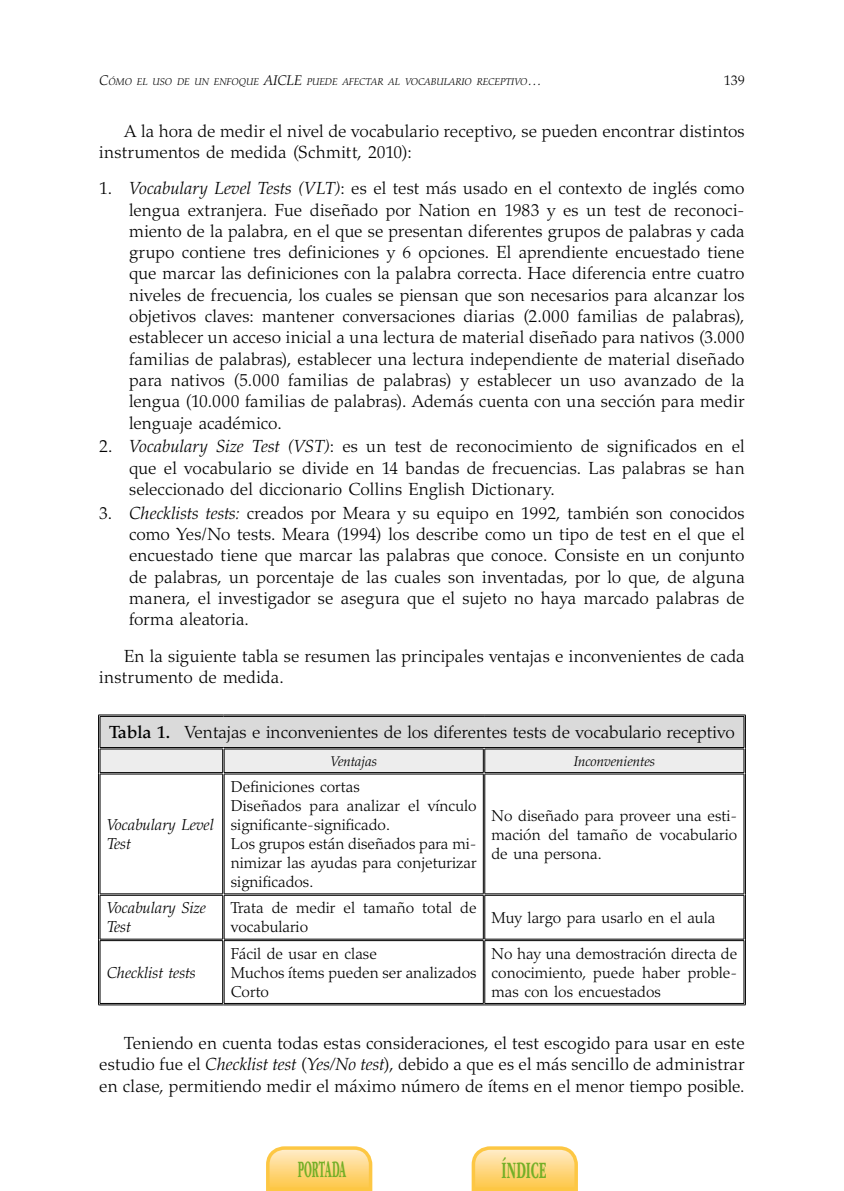
<style>
.page{position:relative;width:844px;height:1191px;background:#fff}
.page>*{position:absolute;margin:0;border:0;box-sizing:border-box;transform-origin:0 0}
.t1{font:700 24.5px "ITC Garamond Std";letter-spacing:-.005em;color:#74af27;scale:.4 1}
.t2{font:700 24.5px "ITC Garamond Std";letter-spacing:-.005em;color:#74af27;scale:.5 1}
._1{font:300 17.5px/21.3px "Palatino LT Std";letter-spacing:.005em;color:#000}
._1__conblanco{font:300 17.5px/21.3px "Palatino LT Std";color:#000;text-align:justify}
.txt{font:300 17.5px/21.3px "Palatino LT Std";color:#000}
.txtconblanco{font:300 17.5px/21.3px "Palatino LT Std";letter-spacing:.005em;color:#000}
.tablatitulo{font:300 17.5px "Palatino LT Std";color:#000}
.tablatexto{font:300 15.75px/18.9px "Palatino LT Std";color:#000;text-align:justify}
.tablatexto-2{font:italic 300 15.75px/18.9px "Palatino LT Std";color:#000}
.tablacabeza{font:italic 300 14px "Palatino LT Std";color:#000}
.t3{font:300 14px "Palatino LT Std";color:#000}
.t4{font:italic 300 9.8px "Palatino LT Std";color:#000}
.s1{font-size:14px}
.s2{font-style:italic}
.s3{font-weight:500}
</style>
<div class="page">
<svg style="left:471px;top:1146px;width:107px;height:45px;background:#fed67d"></svg>
<svg style="left:266px;top:1146px;width:107px;height:45px;background:#fed67d"></svg>
<div style="left:99px;top:715px;width:645px;height:33px;background:#dadada"></div>
<hr style="left:98px;top:715px;width:125px;height:1px;background:#fff">
<hr style="left:98px;top:716px;width:2px;height:31px;background:#fff">
<hr style="left:223px;top:715px;width:261px;height:1px;background:#fff">
<hr style="left:484px;top:715px;width:261px;height:1px;background:#fff">
<hr style="left:98px;top:747px;width:125px;height:2px;background:#fff">
<hr style="left:222px;top:774px;width:1px;height:119px;background:#000">
<hr style="left:224px;top:774px;width:1px;height:119px;background:#000">
<hr style="left:483px;top:774px;width:1px;height:119px;background:#000">
<hr style="left:484px;top:774px;width:1px;height:119px;background:#000">
<hr style="left:100px;top:893px;width:123px;height:1px;background:#000">
<hr style="left:100px;top:895px;width:123px;height:1px;background:#000">
<hr style="left:224px;top:893px;width:259px;height:1px;background:#000">
<hr style="left:224px;top:895px;width:259px;height:1px;background:#000">
<hr style="left:222px;top:895px;width:1px;height:44px;background:#000">
<hr style="left:224px;top:895px;width:1px;height:44px;background:#000">
<hr style="left:484px;top:893px;width:260px;height:1px;background:#000">
<hr style="left:484px;top:895px;width:260px;height:1px;background:#000">
<hr style="left:483px;top:895px;width:1px;height:44px;background:#000">
<hr style="left:484px;top:895px;width:1px;height:44px;background:#000">
<hr style="left:100px;top:939px;width:123px;height:1px;background:#000">
<hr style="left:100px;top:940px;width:123px;height:1px;background:#000">
<hr style="left:224px;top:939px;width:259px;height:1px;background:#000">
<hr style="left:224px;top:940px;width:259px;height:1px;background:#000">
<hr style="left:222px;top:940px;width:1px;height:63px;background:#000">
<hr style="left:224px;top:940px;width:1px;height:63px;background:#000">
<hr style="left:484px;top:939px;width:260px;height:1px;background:#000">
<hr style="left:484px;top:940px;width:260px;height:1px;background:#000">
<hr style="left:483px;top:940px;width:1px;height:63px;background:#000">
<hr style="left:484px;top:940px;width:1px;height:63px;background:#000">
<div style="left:98px;top:748px;width:648px;height:25px;background:#ededed"></div>
<hr style="left:100px;top:772px;width:123px;height:1px;background:#000">
<hr style="left:100px;top:773px;width:123px;height:1px;background:#000">
<hr style="left:98px;top:773px;width:1px;height:121px;background:#000">
<hr style="left:100px;top:774px;width:1px;height:119px;background:#000">
<hr style="left:224px;top:772px;width:259px;height:1px;background:#000">
<hr style="left:224px;top:773px;width:259px;height:1px;background:#000">
<hr style="left:484px;top:772px;width:260px;height:1px;background:#000">
<hr style="left:484px;top:773px;width:260px;height:1px;background:#000">
<hr style="left:743px;top:774px;width:1px;height:119px;background:#000">
<hr style="left:745px;top:773px;width:1px;height:121px;background:#000">
<hr style="left:98px;top:894px;width:1px;height:46px;background:#000">
<hr style="left:100px;top:895px;width:1px;height:44px;background:#000">
<hr style="left:743px;top:895px;width:1px;height:44px;background:#000">
<hr style="left:745px;top:894px;width:1px;height:46px;background:#000">
<hr style="left:98px;top:940px;width:1px;height:64px;background:#000">
<hr style="left:100px;top:940px;width:1px;height:63px;background:#000">
<hr style="left:743px;top:940px;width:1px;height:63px;background:#000">
<hr style="left:745px;top:940px;width:1px;height:64px;background:#000">
<hr style="left:100px;top:1003px;width:123px;height:1px;background:#000">
<hr style="left:98px;top:1004px;width:125px;height:1px;background:#000">
<hr style="left:224px;top:1003px;width:259px;height:1px;background:#000">
<hr style="left:223px;top:1004px;width:261px;height:1px;background:#000">
<hr style="left:484px;top:1003px;width:260px;height:1px;background:#000">
<hr style="left:484px;top:1004px;width:261px;height:1px;background:#000">
<hr style="left:98px;top:714px;width:125px;height:1px;background:#000">
<hr style="left:100px;top:716px;width:123px;height:1px;background:#000">
<hr style="left:98px;top:715px;width:1px;height:33px;background:#000">
<hr style="left:100px;top:716px;width:1px;height:31px;background:#000">
<hr style="left:223px;top:714px;width:261px;height:1px;background:#000">
<hr style="left:223px;top:716px;width:261px;height:1px;background:#000">
<hr style="left:484px;top:714px;width:261px;height:1px;background:#000">
<hr style="left:484px;top:716px;width:260px;height:1px;background:#000">
<hr style="left:743px;top:716px;width:1px;height:31px;background:#000">
<hr style="left:745px;top:715px;width:1px;height:33px;background:#000">
<hr style="left:100px;top:747px;width:123px;height:1px;background:#000">
<hr style="left:100px;top:748px;width:123px;height:1px;background:#000">
<hr style="left:223px;top:747px;width:261px;height:1px;background:#000">
<hr style="left:224px;top:748px;width:259px;height:1px;background:#000">
<hr style="left:484px;top:747px;width:260px;height:1px;background:#000">
<hr style="left:484px;top:748px;width:260px;height:1px;background:#000">
<p class="t4" style="left:99px;top:76px;width:443px"><span class="s1">C</span>ÓMO EL USO DE UN ENFOQUE <span class="s1">AICLE</span> PUEDE AFECTAR AL VOCABULARIO RECEPTIVO<span class="s1">…</span></p>
<p class="t3" style="left:723px;top:72px;width:22px">139</p>
<p class="txtconblanco" style="left:99px;top:120px;width:646px;text-indent:25px">A la hora de medir el nivel de vocabulario receptivo, se pueden encontrar distintos instrumentos de medida (Schmitt, 2010):</p>
<p class="_1" style="left:129px;top:178px;width:617px;text-indent:-30px">1. <span class="s2">Vocabulary Level Tests (VLT)</span>: es el test más usado en el contexto de inglés como lengua extranjera. Fue diseñado por Nation en 1983 y es un test de reconoci&shy;miento de la palabra, en el que se presentan diferentes grupos de palabras y cada grupo contiene tres definiciones y 6 opciones. El aprendiente encuestado tiene que marcar las definiciones con la palabra correcta. Hace diferencia entre cuatro niveles de frecuencia, los cuales se piensan que son necesarios para alcanzar los objetivos claves: mantener conversaciones diarias (2.000 familias de palabras), establecer un acceso inicial a una lectura de material diseñado para nativos (3.000 familias de palabras), establecer una lectura independiente de material diseñado para nativos (5.000 familias de palabras) y establecer un uso avanzado de la lengua (10.000 familias de palabras). Además cuenta con una sección para medir lenguaje académico.</p>
<p class="_1" style="left:129px;top:436px;width:617px;text-align:justify;text-indent:-30px">2. <span class="s2">Vocabulary Size Test (VST)</span>: es un test de reconocimiento de significados en el que el vocabulario se divide en 14 bandas de frecuencias. Las palabras se han seleccionado del diccionario Collins English Dictionary.</p>
<p class="_1__conblanco" style="left:129px;top:502px;width:617px;text-indent:-30px">3. <span class="s2">Checklists tests:</span> creados por Meara y su equipo en 1992, también son conocidos como Yes/No tests. Meara (1994) los describe como un tipo de test en el que el encuestado tiene que marcar las palabras que conoce. Consiste en un conjunto de palabras, un porcentaje de las cuales son inventadas, por lo que, de alguna manera, el investigador se asegura que el sujeto no haya marcado palabras de forma aleatoria.</p>
<p class="txt" style="left:99px;top:645px;width:646px;text-indent:25px">En la siguiente tabla se resumen las principales ventajas e inconvenientes de cada instrumento de medida.</p>
<p class="tablatitulo" style="left:109px;top:722px;width:627px"><span class="s3">Tabla 1.</span> Ventajas e inconvenientes de los diferentes tests de vocabulario receptivo</p>
<p class="tablacabeza" style="left:330px;top:753px;width:48px">Ventajas</p>
<p class="tablacabeza" style="left:573px;top:753px;width:83px">Inconvenientes</p>
<p class="tablatexto-2" style="left:107px;top:815px;width:108px">Vocabulary Level<br>Test</p>
<p class="tablatexto" style="left:231px;top:777px;width:130px">Definiciones cortas</p>
<p class="tablatexto" style="left:231px;top:796px;width:247px">Diseñados para analizar el vínculo significante-significado.</p>
<p class="tablatexto" style="left:231px;top:834px;width:247px">Los grupos están diseñados para mi&shy;nimizar las ayudas para conjeturizar significados.</p>
<p class="tablatexto" style="left:491px;top:806px;width:247px">No diseñado para proveer una esti&shy;mación del tamaño de vocabulario de una persona.</p>
<p class="tablatexto-2" style="left:107px;top:899px;width:101px">Vocabulary Size<br>Test</p>
<p class="tablatexto" style="left:231px;top:899px;width:247px">Trata de medir el tamaño total de vocabulario</p>
<p class="tablatexto" style="left:491px;top:908px;width:225px">Muy largo para usarlo en el aula</p>
<p class="tablatexto-2" style="left:107px;top:963px;width:90px">Checklist tests</p>
<p class="tablatexto" style="left:491px;top:944px;width:247px">No hay una demostración directa de conocimiento, puede haber proble&shy;mas con los encuestados</p>
<p class="txt" style="left:99px;top:1032px;width:646px;text-align:justify;text-indent:25px">Teniendo en cuenta todas estas consideraciones, el test escogido para usar en este estudio fue el <span class="s2">Checklist test</span> (<span class="s2">Yes/No test</span>), debido a que es el más sencillo de administrar en clase, permitiendo medir el máximo número de ítems en el menor tiempo posible.</p>
<p class="tablatexto" style="left:231px;top:944px;width:147px">Fácil de usar en clase</p>
<p class="tablatexto" style="left:231px;top:963px;width:247px">Muchos ítems pueden ser analizados</p>
<p class="tablatexto" style="left:231px;top:982px;width:40px">Corto</p>
<p class="t1" style="left:298px;top:1155px;width:122px">PORTADA</p>
<p class="t2" style="left:501px;top:1156px;width:91px">ÍNDICE</p>
</div>
